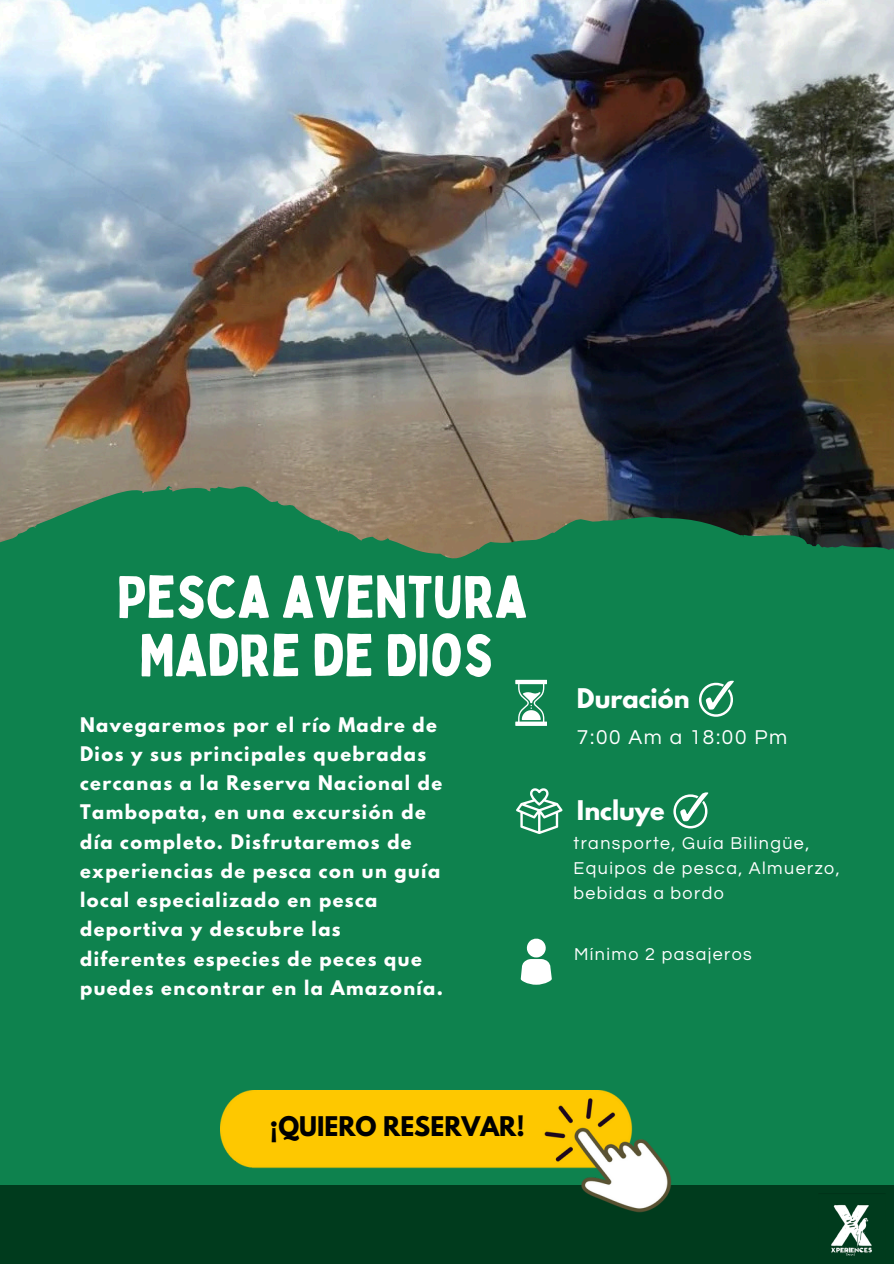
<style>
.page{position:relative;width:894px;height:1264px;background:#fff}
.page>*{position:absolute;margin:0;border:0;box-sizing:border-box;transform-origin:0 0}
.t1{font:58.5px/58.3px "Bobby Jones";color:#fff;text-align:center}
.t2{font:700 24px "League Spartan";color:#000}
.t3{font:700 24px "League Spartan";color:#fff}
.t4{font:20.85px "Questrial";letter-spacing:.08em;color:#fff}
.t5{font:700 17.85px/29.2px "League Spartan";letter-spacing:.08em;color:#fff}
.t6{font:17.85px/24.8px "Questrial";letter-spacing:.08em;color:#fff}
</style>
<div class="page">
<div style="left:0;top:0;width:893px;height:1263px;background:#0e824e"></div>
<img style="left:0;top:0;width:893px;height:559px">
<svg style="left:699px;top:680px;width:34px;height:36px"></svg>
<svg style="left:673px;top:792px;width:35px;height:36px"></svg>
<div style="left:0;top:1185px;width:893px;height:78px;background:#003b1d"></div>
<img style="left:831px;top:1204px;width:41px;height:52px">
<svg style="left:515px;top:679px;width:31px;height:47px"></svg>
<svg style="left:516px;top:788px;width:46px;height:46px"></svg>
<img style="left:220px;top:1090px;width:451px;height:122px">
<svg style="left:520px;top:938px;width:31px;height:46px"></svg>
<h4 class="t1" style="left:117px;top:566px;width:412px">PESCA AVENTURA<br>MADRE DE DIOS</h4>
<p class="t5" style="left:80px;top:712px;width:364px">Navegaremos por el río Madre de<br>Dios y sus principales quebradas cercanas a la Reserva Nacional de<br>Tambopata, en una excursión de día completo. Disfrutaremos de experiencias de pesca con un guía local especializado en pesca deportiva y descubre las diferentes especies de peces que puedes encontrar en la Amazonía.</p>
<h3 class="t2" style="left:270px;top:1114px;width:256px">¡QUIERO RESERVAR!</h3>
<p class="t3" style="left:577px;top:686px;width:114px">Duración</p>
<h3 class="t4" style="left:577px;top:727px;width:212px">7:00 Am a 18:00 Pm</h3>
<h5 class="t3" style="left:577px;top:798px;width:89px">Incluye</h5>
<p class="t6" style="left:573px;top:831px;width:267px">transporte, Guía Bilingüe,<br>Equipos de pesca, Almuerzo, bebidas a bordo</p>
<p class="t6" style="left:574px;top:942px;width:179px">Mínimo 2 pasajeros</p>
</div>
